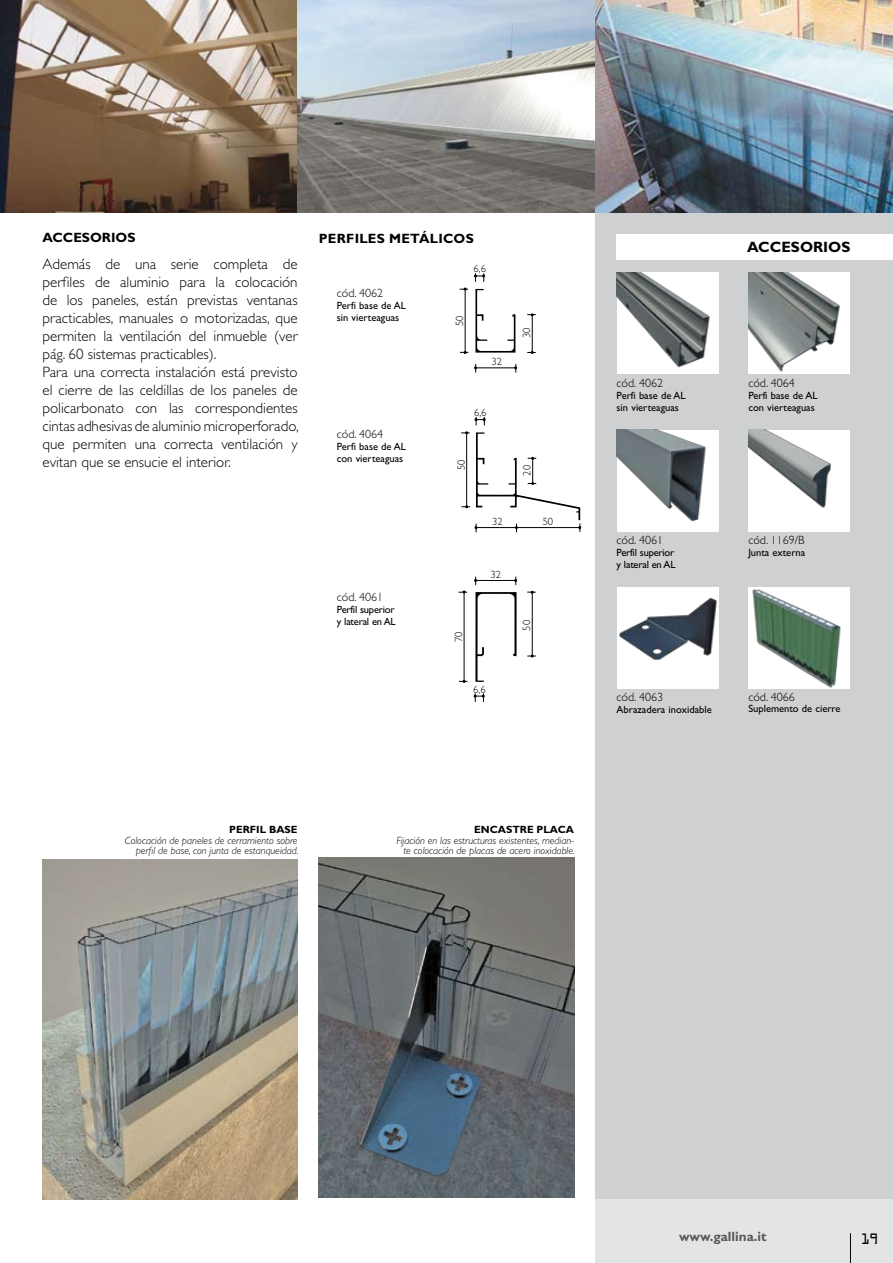
<style>
.page{position:relative;width:893px;height:1263px;background:#fff}
.page>*{position:absolute;margin:0;border:0;box-sizing:border-box;transform-origin:0 0}
.t1{font:300 15px/18px "Gill Sans Std";color:#000}
.t2{font:700 15px "Gill Sans Std";color:#000}
.t3{font:700 13.5px "Gill Sans Std";letter-spacing:.01em;color:#000}
.t4{font:700 13.5px "Gill Sans Std";color:#58585a}
.t5{font:13.5px "OCRA Std";color:#000;scale:.95 1}
.t6{font:300 12px "Gill Sans Std";color:#000}
.t7{font:10.5px/12px "Gill Sans Std";color:#000}
.t8{font:italic 300 10.5px "Gill Sans Std";color:#000}
.t9{font:10.5px/12px "Gill Sans Std";letter-spacing:-.02em;color:#000}
.t10{font:300 10.5px "Gill Sans Std";color:#000}
.t11{font:700 10.5px "Gill Sans Std";color:#000}
</style>
<div class="page">
<div style="left:595px;top:1199px;width:298px;height:64px;background:#e3e4e5"></div>
<hr style="left:850px;top:1233px;width:1px;height:30px;background:#000">
<svg style="left:475px;top:289px;width:40px;height:64px"></svg>
<svg style="left:475px;top:592px;width:42px;height:90px"></svg>
<div style="left:595px;top:213px;width:298px;height:986px;background:#cfd0d2"></div>
<div style="left:617px;top:234px;width:276px;height:25px;background:#fff"></div>
<hr style="left:532px;top:315px;width:1px;height:37px;background:#000">
<svg style="left:527px;top:313px;width:9px;height:3px"></svg>
<svg style="left:527px;top:351px;width:9px;height:3px"></svg>
<hr style="left:465px;top:289px;width:1px;height:63px;background:#000">
<svg style="left:460px;top:287px;width:8px;height:3px"></svg>
<hr style="left:476px;top:367px;width:40px;height:1px;background:#000">
<svg style="left:474px;top:364px;width:3px;height:9px"></svg>
<svg style="left:514px;top:364px;width:3px;height:9px"></svg>
<svg style="left:460px;top:351px;width:8px;height:3px"></svg>
<svg style="left:461px;top:431px;width:120px;height:101px"></svg>
<hr style="left:532px;top:592px;width:1px;height:64px;background:#000">
<svg style="left:527px;top:591px;width:9px;height:3px"></svg>
<svg style="left:527px;top:654px;width:9px;height:3px"></svg>
<hr style="left:464px;top:592px;width:1px;height:89px;background:#000">
<svg style="left:459px;top:590px;width:8px;height:3px"></svg>
<hr style="left:476px;top:580px;width:40px;height:1px;background:#000">
<svg style="left:474px;top:577px;width:3px;height:8px"></svg>
<svg style="left:514px;top:577px;width:3px;height:8px"></svg>
<svg style="left:459px;top:680px;width:8px;height:3px"></svg>
<svg style="left:474px;top:273px;width:11px;height:9px"></svg>
<svg style="left:474px;top:417px;width:12px;height:8px"></svg>
<svg style="left:474px;top:693px;width:11px;height:9px"></svg>
<img style="left:0;top:0;width:893px;height:213px">
<img style="left:43px;top:859px;width:255px;height:340px">
<img style="left:319px;top:857px;width:255px;height:341px">
<div style="left:617px;top:273px;width:101px;height:101px;background:#fff"></div>
<img style="left:617px;top:273px;width:93px;height:95px">
<div style="left:617px;top:430px;width:101px;height:101px;background:#fff"></div>
<img style="left:617px;top:430px;width:89px;height:92px">
<img style="left:617px;top:587px;width:101px;height:101px">
<img style="left:749px;top:587px;width:99px;height:101px">
<div style="left:749px;top:273px;width:101px;height:101px;background:#fff"></div>
<img style="left:749px;top:273px;width:91px;height:99px">
<div style="left:749px;top:430px;width:101px;height:101px;background:#fff"></div>
<img style="left:749px;top:430px;width:82px;height:78px">
<p class="t3" style="left:43px;top:229px;width:94px">ACCESORIOS</p>
<p class="t1" style="left:43px;top:255px;width:258px">Además de una serie completa de perfiles de aluminio para la colocación de los paneles, están previstas ventanas practicables, manuales o motorizadas, que permiten la ventilación del inmueble (ver pág. 60 sistemas practicables).<br>Para una correcta instalación está previsto el cierre de las celdillas de los paneles de policarbonato con las correspondientes cintas adhesivas de aluminio microperforado, que permiten una correcta ventilación y evitan que se ensucie el interior.</p>
<p class="t3" style="left:319px;top:231px;width:156px">PERFILES METÁLICOS</p>
<p class="t6" style="left:337px;top:286px;width:48px">cód. 4062</p>
<p class="t7" style="left:337px;top:299px;width:71px">Perfi base de AL sin vierteaguas</p>
<p class="t6" style="left:337px;top:427px;width:48px">cód. 4064</p>
<p class="t7" style="left:337px;top:440px;width:71px">Perfi base de AL con vierteaguas</p>
<p class="t6" style="left:337px;top:590px;width:48px">cód. 4061</p>
<p class="t9" style="left:337px;top:603px;width:60px">Perfil superior y lateral en AL</p>
<p class="t10" style="left:474px;top:263px;width:14px">6,6</p>
<p class="t10" style="left:454px;top:326px;width:12px;rotate:-90deg">50</p>
<p class="t10" style="left:492px;top:356px;width:12px">32</p>
<p class="t10" style="left:521px;top:338px;width:12px;rotate:-90deg">30</p>
<p class="t10" style="left:474px;top:407px;width:14px">6,6</p>
<p class="t10" style="left:455px;top:470px;width:12px;rotate:-90deg">50</p>
<p class="t10" style="left:521px;top:476px;width:12px;rotate:-90deg">20</p>
<p class="t10" style="left:492px;top:516px;width:12px">32</p>
<p class="t10" style="left:543px;top:516px;width:12px">50</p>
<p class="t10" style="left:491px;top:568px;width:12px">32</p>
<p class="t10" style="left:453px;top:642px;width:12px;rotate:-90deg">70</p>
<p class="t10" style="left:473px;top:683px;width:14px">6,6</p>
<p class="t10" style="left:521px;top:630px;width:12px;rotate:-90deg">50</p>
<p class="t2" style="left:747px;top:238px;width:105px">ACCESORIOS</p>
<p class="t6" style="left:617px;top:376px;width:48px">cód. 4062</p>
<p class="t7" style="left:617px;top:389px;width:71px">Perfi base de AL sin vierteaguas</p>
<p class="t6" style="left:748px;top:376px;width:48px">cód. 4064</p>
<p class="t7" style="left:748px;top:389px;width:71px">Perfi base de AL con vierteaguas</p>
<p class="t6" style="left:617px;top:533px;width:48px">cód. 4061</p>
<p class="t9" style="left:617px;top:546px;width:60px">Perfil superior y lateral en AL</p>
<p class="t6" style="left:748px;top:533px;width:58px">cód. 1169/B</p>
<p class="t7" style="left:748px;top:546px;width:58px">Junta externa</p>
<p class="t6" style="left:617px;top:690px;width:48px">cód. 4063</p>
<p class="t7" style="left:617px;top:704px;width:97px">Abrazadera inoxidable</p>
<p class="t6" style="left:748px;top:690px;width:48px">cód. 4066</p>
<p class="t7" style="left:748px;top:702px;width:94px">Suplemento de cierre</p>
<p class="t11" style="left:229px;top:823px;width:27px">PERFIL</p>
<p class="t11" style="left:269px;top:823px;width:16px">BASE</p>
<p class="t8" style="left:125px;top:834px;width:174px">Colocación de paneles de cerramiento sobre</p>
<p class="t8" style="left:136px;top:845px;width:164px">perfil de base, con junta de estanqueidad.</p>
<p class="t11" style="left:474px;top:823px;width:24px">ENCAS</p>
<p class="t11" style="left:512px;top:823px;width:33px">TRE PLACA</p>
<p class="t8" style="left:396px;top:834px;width:179px">Fijación en las estructuras existentes, median-</p>
<p class="t8" style="left:403px;top:845px;width:173px">te colocación de placas de acero inoxidable.</p>
<p class="t4" style="left:679px;top:1228px;width:89px">WWW.GALLINA.IT</p>
<p class="t5" style="left:861px;top:1233px;width:20px">19</p>
</div>
